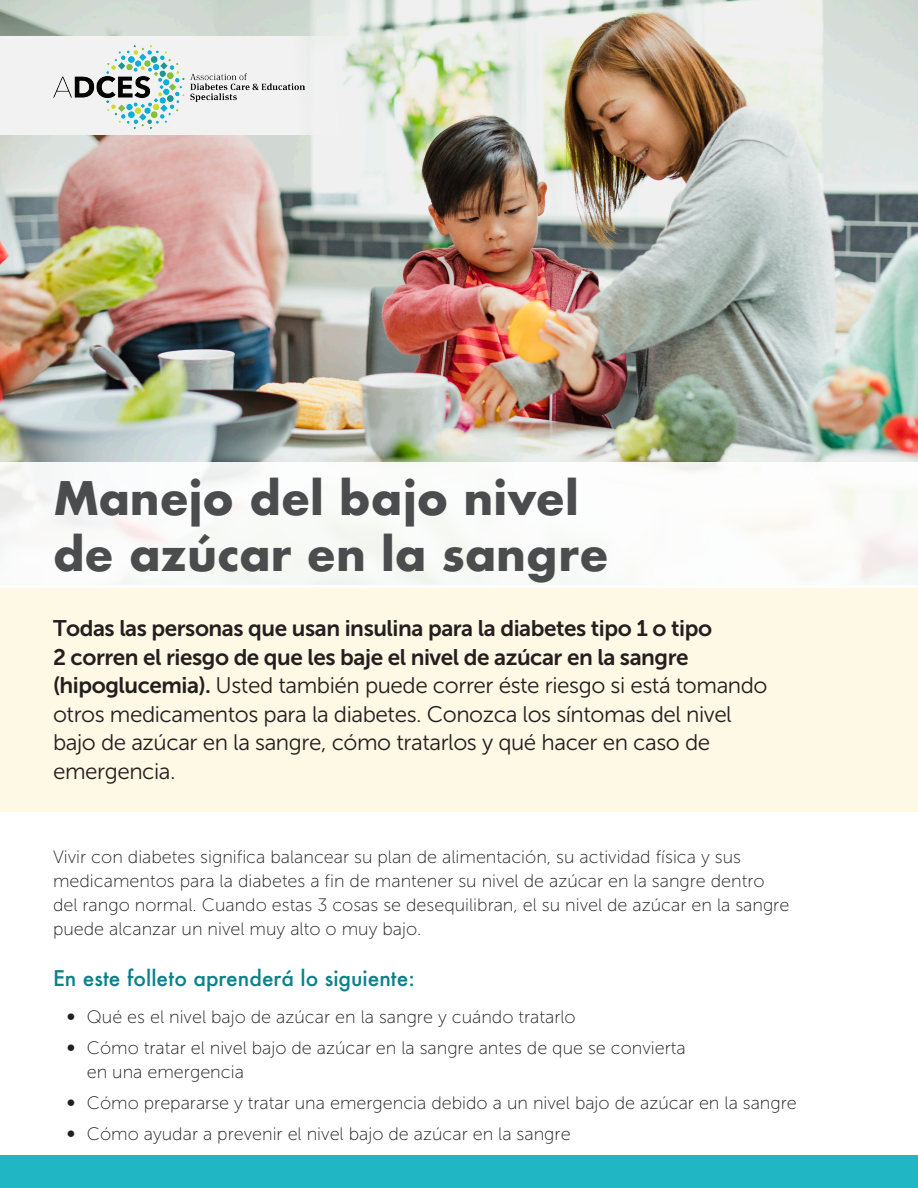
<style>
.page{position:relative;width:918px;height:1188px;background:#fff}
.page>*{position:absolute;margin:0;border:0;box-sizing:border-box;transform-origin:0 0}
.t1{font:700 45px/55.5px "Futura";color:#4b4c4d}
.t2{font:22.5px/28.5px "Museo Sans 300";letter-spacing:-.02em;color:#231f20}
.t3{font:500 21px "Futura";color:#0a818b}
.Body_Copy{font:18px/24px "Museo Sans 100";color:#231f20}
.s1{font-family:"Museo Sans 700"}
.s2{font-family:"Museo Sans 500"}
</style>
<div class="page">
<img style="left:0;top:0;width:918px;height:462px">
<div style="left:0;top:586px;width:918px;height:226px;background:#fef9e4"></div>
<div style="left:0;top:462px;width:918px;height:125px;background:#fff"></div>
<div style="left:0;top:1156px;width:918px;height:32px;background:#21b6c4"></div>
<div style="left:0;top:37px;width:375px;height:98px;background:#f2f2f2"></div>
<img style="left:53px;top:45px;width:251px;height:84px">
<p class="t1" style="left:53px;top:470px;width:557px">Manejo del bajo nivel de azúcar en la sangre</p>
<p class="t2" style="left:53px;top:614px;width:716px"><span class="s1">Todas las personas que usan insulina para la diabetes tipo 1 o tipo<br>2 corren el riesgo de que les baje el nivel de azúcar en la sangre (hipoglucemia).</span> Usted también puede correr éste riesgo si está tomando otros medicamentos para la diabetes. Conozca los síntomas del nivel bajo de azúcar en la sangre, cómo tratarlos y qué hacer en caso de emergencia.</p>
<p class="Body_Copy" style="left:53px;top:845px;width:738px">Vivir con diabetes significa balancear su plan de alimentación, su actividad física y sus medicamentos para la diabetes a fin de mantener su nivel de azúcar en la sangre dentro del rango normal. Cuando estas 3 cosas se desequilibran, el su nivel de azúcar en la sangre puede alcanzar un nivel muy alto o muy bajo.</p>
<h3 class="t3" style="left:53px;top:964px;width:363px">En este folleto aprenderá lo siguiente:</h3>
<p class="Body_Copy" style="left:67px;top:1005px;width:511px"><span class="s2">∞</span> Qué es el nivel bajo de azúcar en la sangre y cuándo tratarlo</p>
<p class="Body_Copy" style="left:87px;top:1036px;width:601px;text-indent:-20px"><span class="s2">∞</span> Cómo tratar el nivel bajo de azúcar en la sangre antes de que se convierta en una emergencia</p>
<p class="Body_Copy" style="left:67px;top:1091px;width:732px"><span class="s2">∞</span> Cómo prepararse y tratar una emergencia debido a un nivel bajo de azúcar en la sangre</p>
<p class="Body_Copy" style="left:67px;top:1122px;width:506px"><span class="s2">∞</span> Cómo ayudar a prevenir el nivel bajo de azúcar en la sangre</p>
</div>
